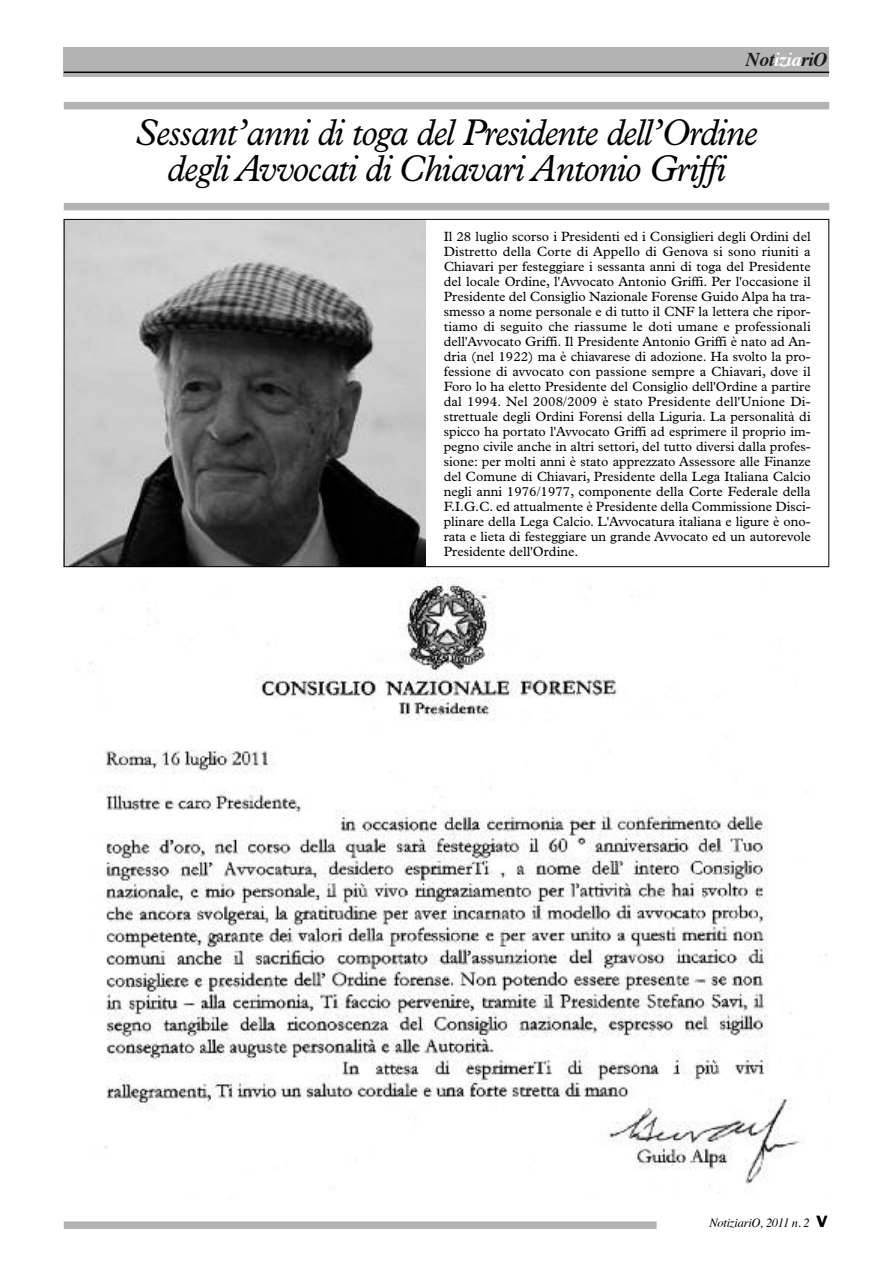
<style>
.page{position:relative;width:893px;height:1263px;background:#fff}
.page>*{position:absolute;margin:0;border:0;box-sizing:border-box;transform-origin:0 0}
.t1{font:italic 37.5px/36px "Plantin";letter-spacing:-.025em;color:#000;text-align:center;scale:.95 1}
.t2{font:italic 700 19.5px "Times";letter-spacing:-.015em;color:#191919}
.t3{font:13.5px/15px "Plantin";color:#000;text-align:justify}
.t4{font:italic 12.45px "Times";letter-spacing:-.02em;color:#000}
.s1{color:#fff}
.s2{font-family:"Franklin Gothic";font-style:normal;font-size:15px}
</style>
<div class="page">
<div style="left:64px;top:48px;width:765px;height:29px;background:#b3b3b3"></div>
<hr style="left:64px;top:72px;width:765px;height:1px;background:#000">
<div style="left:64px;top:1221px;width:593px;height:8px;background:#b3b3b3"></div>
<img style="left:104px;top:750px;width:724px;height:444px">
<div style="left:64px;top:203px;width:765px;height:7px;background:#b3b3b3"></div>
<div style="left:64px;top:102px;width:765px;height:7px;background:#b3b3b3"></div>
<img style="left:66px;top:221px;width:359px;height:344px">
<img style="left:89px;top:578px;width:529px;height:142px">
<h2 class="t2" style="left:746px;top:52px;width:83px">Not<span class="s1">izia</span>riO</h2>
<h1 class="t1" style="left:136px;top:118px;width:656px">Sessant’anni di toga del Presidente dell’Ordine degli Avvocati di Chiavari Antonio Griffi</h1>
<p class="t3" style="left:444px;top:231px;width:368px">Il 28 luglio scorso i Presidenti ed i Consiglieri degli Ordini del Distretto della Corte di Appello di Genova si sono riuniti a Chiavari per festeggiare i sessanta anni di toga del Presidente del locale Ordine, l'Avvocato Antonio Griffi. Per l'occasione il Presidente del Consiglio Nazionale Forense Guido Alpa ha tra&shy;smesso a nome personale e di tutto il CNF la lettera che ripor&shy;tiamo di seguito che riassume le doti umane e professionali dell'Avvocato Griffi. Il Presidente Antonio Griffi è nato ad An&shy;dria (nel 1922) ma è chiavarese di adozione. Ha svolto la pro&shy;fessione di avvocato con passione sempre a Chiavari, dove il Foro lo ha eletto Presidente del Consiglio dell'Ordine a partire dal 1994. Nel 2008/2009 è stato Presidente dell'Unione Di&shy;strettuale degli Ordini Forensi della Liguria. La personalità di spicco ha portato l'Avvocato Griffi ad esprimere il proprio im&shy;pegno civile anche in altri settori, del tutto diversi dalla profes&shy;sione: per molti anni è stato apprezzato Assessore alle Finanze del Comune di Chiavari, Presidente della Lega Italiana Calcio negli anni 1976/1977, componente della Corte Federale della F.I.G.C. ed attualmente è Presidente della Commissione Disci&shy;plinare della Lega Calcio. L'Avvocatura italiana e ligure è ono&shy;rata e lieta di festeggiare un grande Avvocato ed un autorevole Presidente dell'Ordine.</p>
<p class="t4" style="left:709px;top:1218px;width:120px">NotiziariO, 2011 n. 2 <span class="s2">V</span></p>
</div>
